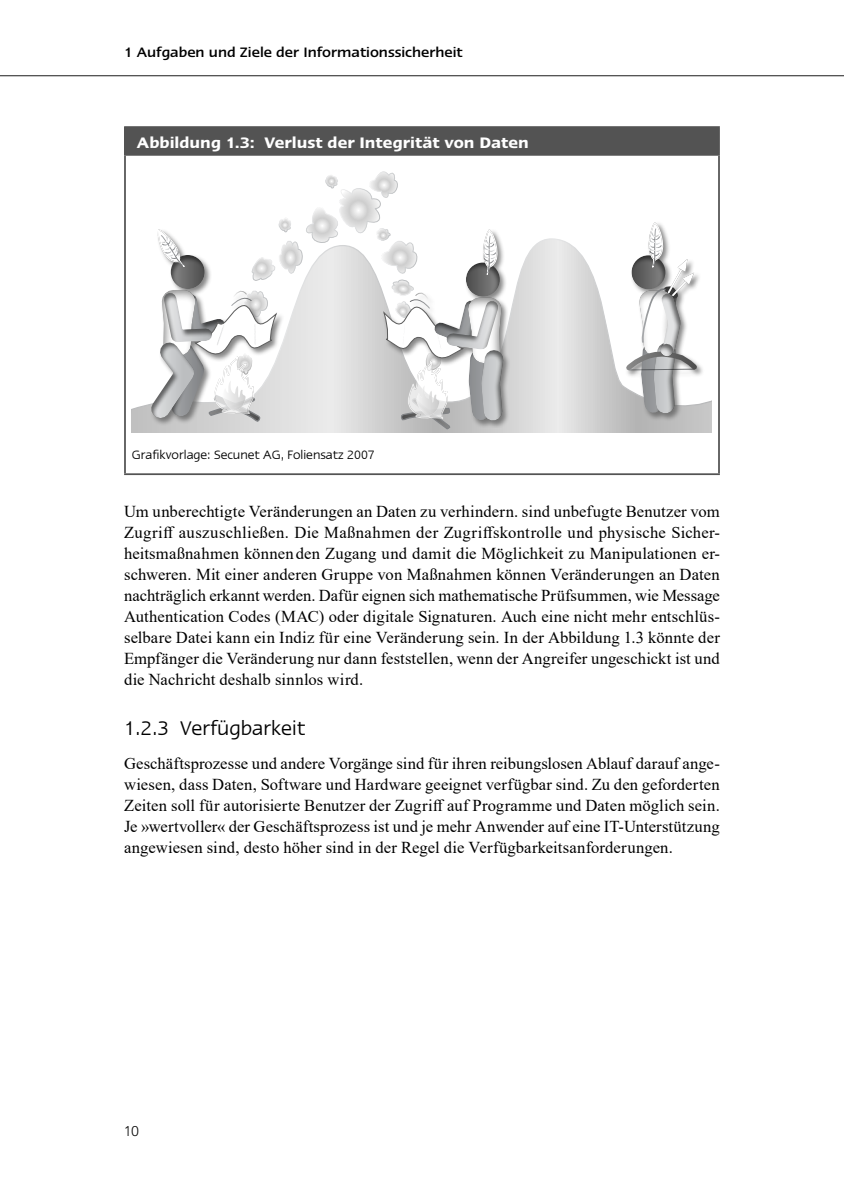
<style>
.page{position:relative;width:844px;height:1191px;background:#fff}
.page>*{position:absolute;margin:0;border:0;box-sizing:border-box;transform-origin:0 0}
.t1{font:22.75px "Linotype Ergo";color:#000}
.t2{font:600 17.5px "Linotype Ergo";color:#fff}
.LT_INDESIGN{font:16.62px/21px "Times New Roman";letter-spacing:.005em;color:#000;text-align:justify}
.t3{font:500 15.75px "Linotype Ergo";color:#000}
.Bilderläuterung_rot{font:14px "Linotype Ergo";color:#000}
.t4{font:300 14px "Avenir LT Pro";color:#000}
</style>
<div class="page">
<hr style="left:0;top:75px;width:843px;height:1px;background:#535353">
<div style="left:125px;top:127px;width:593px;height:28px;background:#535353"></div>
<hr style="left:124px;top:126px;width:595px;height:2px;background:#535353">
<hr style="left:124px;top:128px;width:2px;height:26px;background:#535353">
<svg style="left:718px;top:128px;width:1px;height:26px"></svg>
<hr style="left:124px;top:154px;width:595px;height:2px;background:#535353">
<hr style="left:124px;top:156px;width:2px;height:317px;background:#535353">
<hr style="left:718px;top:156px;width:1px;height:317px;background:#535353">
<hr style="left:124px;top:473px;width:595px;height:2px;background:#535353">
<svg style="left:132px;top:238px;width:579px;height:194px"></svg>
<div style="left:625px;top:221px;width:79px;height:200px;background:#5f5f5f;opacity:.75"></div>
<div style="left:614px;top:242px;width:66px;height:50px;background:#fff"></div>
<svg style="left:621px;top:221px;width:80px;height:202px"></svg>
<div style="left:464px;top:336px;width:54px;height:87px;background:#d6d6d6"></div>
<svg style="left:136px;top:171px;width:379px;height:259px"></svg>
<p class="t3" style="left:124px;top:44px;width:340px">1 Aufgaben und Ziele der Informationssicherheit</p>
<p class="t2" style="left:137px;top:133px;width:393px">Abbildung 1.3: Verlust der Integrität von Daten</p>
<p class="Bilderläuterung_rot" style="left:132px;top:447px;width:244px">Grafikvorlage: Secunet AG, Foliensatz 2007</p>
<p class="LT_INDESIGN" style="left:124px;top:500px;width:597px">Um unberechtigte Veränderungen an Daten zu verhindern. sind unbefugte Benutzer vom Zugriff auszuschließen. Die Maßnahmen der Zugriffskontrolle und physische Sicher&shy;heitsmaßnahmen könnenden Zugang und damit die Möglichkeit zu Manipulationen er&shy;schweren. Mit einer anderen Gruppe von Maßnahmen können Veränderungen an Daten nachträglich erkannt werden. Dafür eignen sich mathematische Prüfsummen, wie Message Authentication Codes (MAC) oder digitale Signaturen. Auch eine nicht mehr entschlüs&shy;selbare Datei kann ein Indiz für eine Veränderung sein. In der Abbildung 1.3 könnte der Empfänger die Veränderung nur dann feststellen, wenn der Angreifer ungeschickt ist und die Nachricht deshalb sinnlos wird.</p>
<p class="t1" style="left:124px;top:715px;width:183px">1.2.3 Verfügbarkeit</p>
<p class="LT_INDESIGN" style="left:124px;top:752px;width:597px">Geschäftsprozesse und andere Vorgänge sind für ihren reibungslosen Ablauf darauf ange&shy;wiesen, dass Daten, Software und Hardware geeignet verfügbar sind. Zu den geforderten Zeiten soll für autorisierte Benutzer der Zugriff auf Programme und Daten möglich sein.<br>Je »wertvoller« der Geschäftsprozess ist und je mehr Anwender auf eine IT-Unterstützung angewiesen sind, desto höher sind in der Regel die Verfügbarkeitsanforderungen.</p>
<p class="t4" style="left:124px;top:1123px;width:16px">10</p>
</div>
